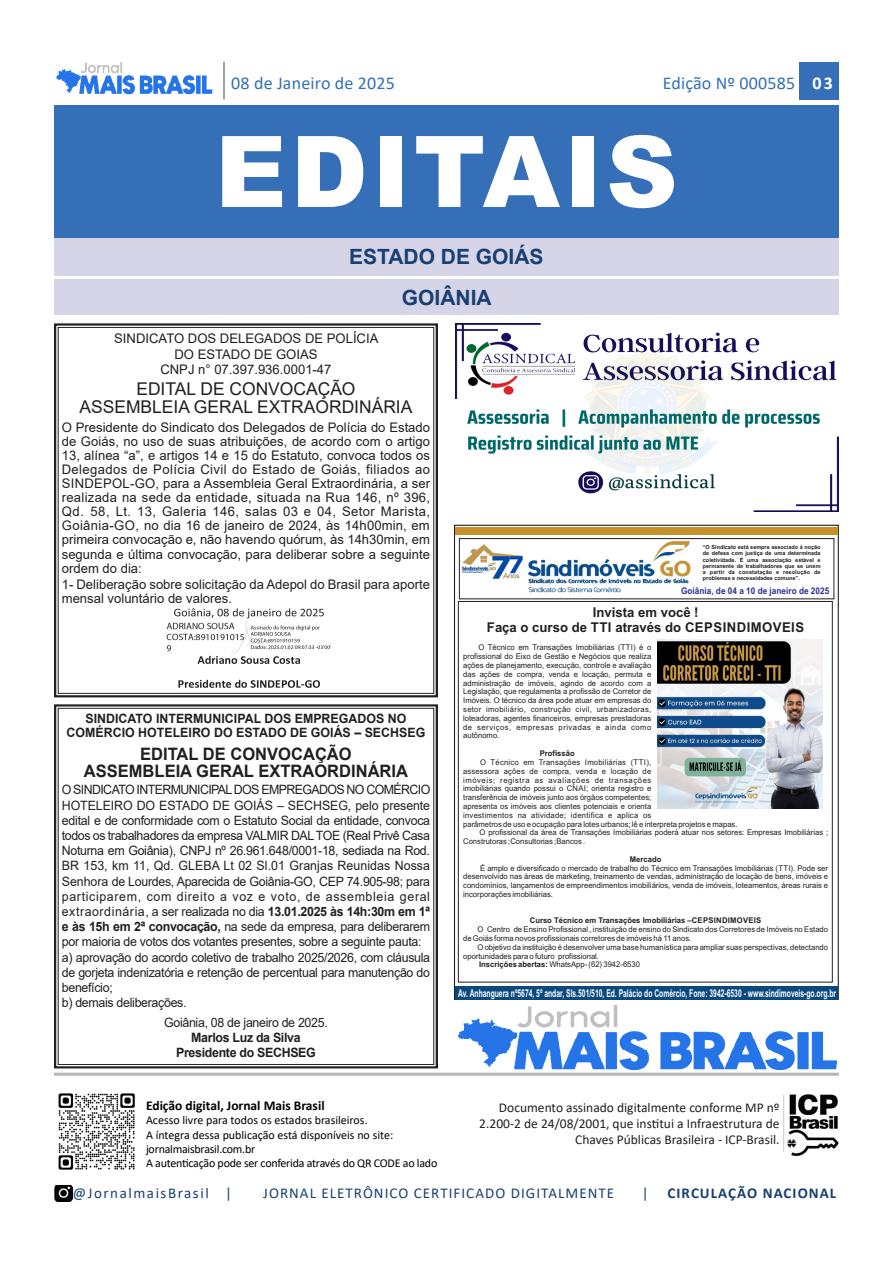
<style>
.page{position:relative;width:893px;height:1263px;background:#fff}
.page>*{position:absolute;margin:0;border:0;box-sizing:border-box;transform-origin:0 0}
.t1{font:900 99px "Arial";letter-spacing:.04em;color:#fff}
.t2{font:700 21px/40.2px "Arial";color:#173f72;text-align:center}
.t3{font:18px "Calibri";letter-spacing:.01em;color:#346fb7}
.t4{font:17.55px/18.5px "Arial";color:#231f20;text-align:center}
.t5{font:700 17.1px/17.7px "Arial";color:#231f20;text-align:center}
.t6{font:15px "Calibri";letter-spacing:.07em;color:#173f72}
.t7{font:15px "Calibri";letter-spacing:.105em;color:#173f72}
.t8{font:700 15px "Calibri";letter-spacing:.07em;color:#173f72}
.t9{font:13.5px/16.2px "Calibri";color:#231f20;text-align:right}
.t10{font:700 13.5px/15.1px "Arial";color:#231f20;text-align:center}
.t11{font:700 13.5px "Calibri";color:#000}
.t12{font:13.2px/14.1px "Arial";color:#231f20;text-align:center}
.t13{font:12.9px/15.1px "Arial";letter-spacing:-.025em;color:#231f20}
.t14{font:700 12.9px/14.5px "Arial";color:#231f20;text-align:center}
.t15{font:700 12.9px/15.1px "Arial";letter-spacing:-.025em;color:#231f20;text-align:center}
.t16{font:12px/14.4px "Calibri";letter-spacing:-.01em;color:#000}
.t17{font:700 10.65px "Arial";color:#fff;scale:.63 1}
.t18{font:700 9.15px "Arial";color:#2e3092;scale:.9 1}
.t19{font:7.95px/8.9px "Arial";color:#231f20;text-align:justify}
.t20{font:7.95px "Arial";letter-spacing:.03em;color:#231f20}
.t21{font:700 7.95px "Arial";color:#231f20}
.t22{font:7.95px "Arial";letter-spacing:.075em;color:#231f20}
.t23{font:7.95px "Arial";letter-spacing:.02em;color:#231f20}
.t24{font:700 5.55px/6.3px "Arial";color:#231f20;text-align:justify}
.s1{font-weight:700;color:#fff}
.s2{font-weight:700}
</style>
<div class="page">
<div style="left:799px;top:62px;width:40px;height:37px;background:#346fb7"></div>
<img style="left:58px;top:1093px;width:77px;height:77px">
<img style="left:55px;top:1185px;width:18px;height:16px">
<div style="left:54px;top:238px;width:785px;height:38px;background:#d5d5e7"></div>
<div style="left:54px;top:279px;width:785px;height:36px;background:#d5d5e7"></div>
<div style="left:54px;top:105px;width:785px;height:133px;background:#346fb7"></div>
<img style="left:56px;top:62px;width:157px;height:33px">
<hr style="left:223px;top:62px;width:2px;height:37px;background:#808285">
<hr style="left:54px;top:1073px;width:785px;height:3px;background:#b5b6b6">
<img style="left:783px;top:1094px;width:56px;height:63px">
<hr style="left:783px;top:1095px;width:1px;height:57px;background:#c7c7d9">
<svg style="left:454px;top:525px;width:384px;height:475px"></svg>
<div style="left:455px;top:528px;width:383px;height:7px;background:#c6912b"></div>
<div style="left:455px;top:986px;width:383px;height:14px;background:#0a487e"></div>
<div style="left:459px;top:538px;width:375px;height:61px;border:1px solid #231f20"></div>
<img style="left:518px;top:524px;width:182px;height:147px">
<img style="left:460px;top:531px;width:65px;height:67px">
<img style="left:657px;top:639px;width:165px;height:169px">
<div style="left:458px;top:601px;width:375px;height:381px;border:1px solid #231f20"></div>
<img style="left:456px;top:323px;width:382px;height:188px">
<img style="left:458px;top:1005px;width:379px;height:64px">
<div style="left:54px;top:323px;width:384px;height:374px;border:2px solid #231f20"></div>
<div style="left:58px;top:327px;width:376px;height:367px;border:1px solid #231f20"></div>
<img style="left:166px;top:608px;width:165px;height:80px">
<div style="left:54px;top:704px;width:384px;height:364px;border:2px solid #231f20"></div>
<div style="left:58px;top:708px;width:376px;height:357px;border:1px solid #231f20"></div>
<h3 class="t3" style="left:231px;top:70px;width:165px">08 de Janeiro de 2025</h3>
<h3 class="t3" style="left:663px;top:70px;width:172px">Edição Nº 000585 <span class="s1">03</span></h3>
<h1 class="t1" style="left:215px;top:100px;width:464px">EDITAIS</h1>
<h2 class="t2" style="left:349px;top:237px;width:196px">ESTADO DE GOIÁS<br>GOIÂNIA</h2>
<h3 class="t12" style="left:114px;top:331px;width:266px;line-height:15.5px">SINDICATO DOS DELEGADOS DE POLÍCIA<br>DO ESTADO DE GOIAS<br>CNPJ n° 07.397.936.0001-47</h3>
<h3 class="t4" style="left:79px;top:379px;width:334px">EDITAL DE CONVOCAÇÃO<br>ASSEMBLEIA GERAL EXTRAORDINÁRIA</h3>
<p class="t12" style="left:62px;top:420px;width:370px;text-align:justify">O Presidente do Sindicato dos Delegados de Polícia do Estado de Goiás, no uso de suas atribuições, de acordo com o artigo 13, alínea “a”, e artigos 14 e 15 do Estatuto, convoca todos os Delegados de Polícia Civil do Estado de Goiás, filiados ao SINDEPOL-GO, para a Assembleia Geral Extraordinária, a ser realizada na sede da entidade, situada na Rua 146, nº 396, Qd. 58, Lt. 13, Galeria 146, salas 03 e 04, Setor Marista, Goiânia-GO, no dia 16 de janeiro de 2024, às 14h00min, em primeira convocação e, não havendo quórum, às 14h30min, em segunda e última convocação, para deliberar sobre a seguinte ordem do dia:</p>
<h3 class="t12" style="left:62px;top:577px;width:370px;text-align:left">1- Deliberação sobre solicitação da Adepol do Brasil para aporte mensal voluntário de valores.</h3>
<h3 class="t14" style="left:67px;top:711px;width:360px">SINDICATO INTERMUNICIPAL DOS EMPREGADOS NO<br>COMÉRCIO HOTELEIRO DO ESTADO DE GOIÁS – SECHSEG</h3>
<h3 class="t5" style="left:84px;top:745px;width:326px">EDITAL DE CONVOCAÇÃO<br>ASSEMBLEIA GERAL EXTRAORDINÁRIA</h3>
<p class="t13" style="left:62px;top:782px;width:370px">O SINDICATO INTERMUNICIPAL DOS EMPREGADOS NO COMÉRCIO HOTELEIRO DO ESTADO DE GOIÁS – SECHSEG, pelo presente edital e de conformidade com o Estatuto Social da entidade, convoca todos os trabalhadores da empresa VALMIR DAL TOE (Real Privê Casa Noturna em Goiânia), CNPJ nº 26.961.648/0001-18, sediada na Rod.<br>BR 153, km 11, Qd. GLEBA Lt 02 Sl.01 Granjas Reunidas Nossa Senhora de Lourdes, Aparecida de Goiânia-GO, CEP 74.905-98; para participarem, com direito a voz e voto, de assembleia geral extraordinária, a ser realizada no dia <span class="s2">13.01.2025 às 14h:30m em 1ª e às 15h em 2ª convocação,</span> na sede da empresa, para deliberarem por maioria de votos dos votantes presentes, sobre a seguinte pauta: a) aprovação do acordo coletivo de trabalho 2025/2026, com cláusula de gorjeta indenizatória e retenção de percentual para manutenção do benefício;<br>b) demais deliberações.</p>
<h3 class="t13" style="left:164px;top:1014px;width:165px">Goiânia, 08 de janeiro de 2025.</h3>
<h3 class="t15" style="left:176px;top:1030px;width:141px">Marlos Luz da Silva<br>Presidente do SECHSEG</h3>
<h3 class="t11" style="left:146px;top:1096px;width:180px">Edição digital, Jornal Mais Brasil</h3>
<h3 class="t16" style="left:146px;top:1113px;width:293px">Acesso livre para todos os estados brasileiros.<br>A íntegra dessa publicação está disponíveis no site: jornalmaisbrasil.com.br<br>A autenticação pode ser conferida através do QR CODE ao lado</h3>
<p class="t24" style="left:703px;top:544px;width:119px">“O Sindicato está sempre associado à noção de defesa com justiça de uma determinada coletividade. É uma associação estável e permanente de trabalhadores que se unem a partir da constatação e resolução de problemas e necessidades comuns’’.</p>
<h3 class="t10" style="left:487px;top:604px;width:319px">Invista em você !<br>Faça o curso de TTI através do CEPSINDIMOVEIS</h3>
<p class="t19" style="left:463px;top:643px;width:190px;text-indent:15px">O Técnico em Transações Imobiliárias (TTI) é o profissional do Eixo de Gestão e Negócios que realiza ações de planejamento, execução, controle e avaliação das ações de compra, venda e locação, permuta e administração de imóveis, agindo de acordo com a Legislação, que regulamenta a profissão de Corretor de Imóveis. O técnico da área pode atuar em empresas do setor imobiliário, construção civil, urbanizadoras, loteadoras, agentes financeiros, empresas prestadoras de serviços, empresas privadas e ainda como autônomo.</p>
<p class="t21" style="left:540px;top:748px;width:36px">Profissão</p>
<p class="t20" style="left:480px;top:757px;width:173px">O Técnico em Transações Imobiliárias (TTI),</p>
<p class="t23" style="left:463px;top:765px;width:190px">assessora ações de compra, venda e locação de</p>
<p class="t22" style="left:463px;top:774px;width:190px">imóveis; registra as avaliações de transações</p>
<p class="t19" style="left:463px;top:784px;width:190px">imobiliárias quando possui o CNAI; orienta registro e</p>
<p class="t19" style="left:463px;top:793px;width:190px">transferência de imóveis junto aos órgãos competentes;</p>
<p class="t19" style="left:463px;top:802px;width:190px">apresenta os imóveis aos clientes potenciais e orienta</p>
<p class="t20" style="left:463px;top:809px;width:190px">investimentos na atividade; identifica e aplica os</p>
<p class="t19" style="left:463px;top:819px;width:276px">parâmetros de uso e ocupação para lotes urbanos; lê e interpreta projetos e mapas.</p>
<p class="t19" style="left:480px;top:828px;width:350px">O profissional da área de Transações Imobiliárias poderá atuar nos setores: Empresas Imobiliárias ;</p>
<p class="t19" style="left:463px;top:837px;width:124px">Construtoras ;Consultorias ;Bancos .</p>
<p class="t21" style="left:630px;top:853px;width:33px">Mercado</p>
<p class="t19" style="left:463px;top:863px;width:366px;text-indent:17px">É amplo e diversificado o mercado de trabalho do Técnico em Transações Imobiliárias (TTI). Pode ser desenvolvido nas áreas de marketing, treinamento de vendas, administração de locação de bens, imóveis e condomínios, lançamentos de empreendimentos imobiliários, venda de imóveis, loteamentos, áreas rurais e incorporações imobiliárias.</p>
<p class="t21" style="left:530px;top:915px;width:233px">Curso Técnico em Transações Imobiliárias –CEPSINDIMOVEIS</p>
<p class="t19" style="left:463px;top:925px;width:366px;text-indent:14px">O Centro de Ensino Profissional , instituição de ensino do Sindicato dos Corretores de Imóveis no Estado de Goiás forma novos profissionais corretores de imóveis há 11 anos.</p>
<p class="t19" style="left:477px;top:942px;width:352px">O objetivo da instituição é desenvolver uma base humanística para ampliar suas perspectivas, detectando</p>
<p class="t19" style="left:463px;top:951px;width:137px">oportunidades para o futuro profissional.</p>
<p class="t19" style="left:479px;top:960px;width:163px"><span class="s2">Inscrições abertas:</span> WhatsApp- (62) 3942-6530</p>
<p class="t18" style="left:681px;top:585px;width:166px">Goiânia, de 04 a 10 de janeiro de 2025</p>
<h3 class="t17" style="left:458px;top:986px;width:601px">Av. Anhanguera nº5674, 5º andar, Sls.501/510, Ed. Palácio do Comércio, Fone: 3942-6530 - www.sindimoveis-go.org.br</h3>
<h3 class="t9" style="left:479px;top:1099px;width:302px">Documento assinado digitalmente conforme MP nº<br>2.200-2 de 24/08/2001, que institui a Infraestrutura de<br>Chaves Públicas Brasileira - ICP-Brasil.</h3>
<h3 class="t7" style="left:73px;top:1182px;width:161px">@JornalmaisBrasil |</h3>
<h3 class="t6" style="left:263px;top:1182px;width:352px">JORNAL ELETRÔNICO CERTIFICADO DIGITALMENTE</h3>
<h3 class="t6" style="left:642px;top:1182px;width:8px">|</h3>
<h3 class="t8" style="left:668px;top:1182px;width:170px">CIRCULAÇÃO NACIONAL</h3>
</div>
